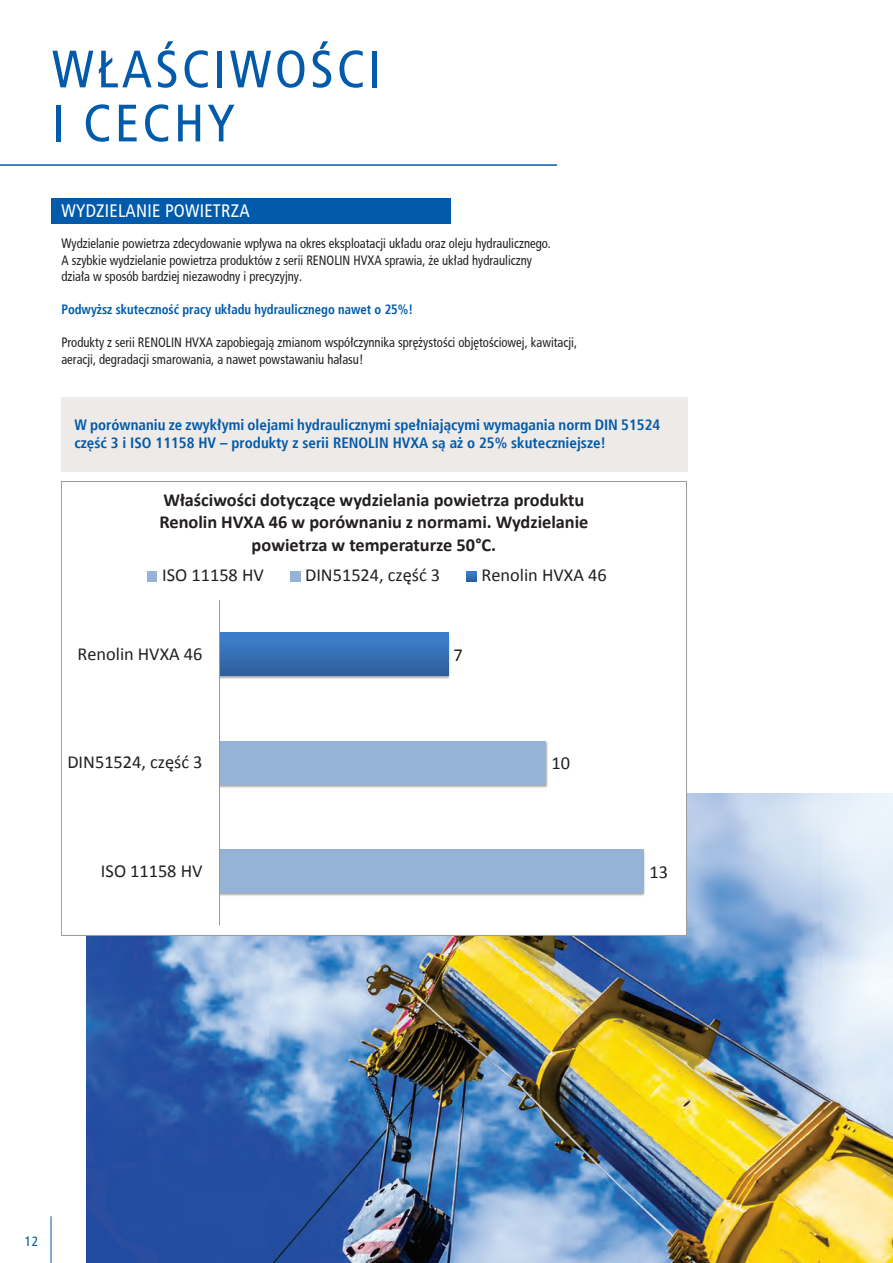
<style>
.page{position:relative;width:893px;height:1263px;background:#fff}
.page>*{position:absolute;margin:0;border:0;box-sizing:border-box;transform-origin:0 0}
.t1{font:52.5px "Frutiger Regular Condensed PL";letter-spacing:.065em;color:#015aaa}
.t2{font:700 18.3px/22.4px "Calibri";color:#231f20;text-align:center}
.t3{font:18.3px "Calibri";color:#231f20}
.t4{font:18px "Frutiger Regular Condensed PL";letter-spacing:.015em;color:#fff}
.t5{font:15px/18px "Frutiger Bold Condensed PL";color:#015aaa}
.t6{font:13.5px "Frutiger Regular Condensed PL";color:#231f20;scale:.94 1}
.t7{font:13.5px "Frutiger Bold Condensed PL";color:#015aaa;scale:.94 1}
.t8{font:13.5px "Frutiger Regular Condensed PL";color:#015aaa}
</style>
<div class="page">
<hr style="left:51px;top:1216px;width:1px;height:47px;background:#015aaa">
<div style="left:61px;top:398px;width:627px;height:74px;background:#eeeae7"></div>
<hr style="left:0;top:164px;width:557px;height:2px;background:#015aaa">
<div style="left:52px;top:199px;width:399px;height:25px;background:#015aaa"></div>
<img style="left:87px;top:793px;width:806px;height:470px">
<div style="left:61px;top:481px;width:625px;height:454px;background:#fff"></div>
<img style="left:220px;top:741px;width:328px;height:47px">
<img style="left:220px;top:632px;width:230px;height:47px">
<div style="left:220px;top:849px;width:424px;height:44px;background:#95b3d7"></div>
<div style="left:220px;top:741px;width:326px;height:43px;background:#95b3d7"></div>
<div style="left:220px;top:632px;width:228px;height:44px;background:linear-gradient(to bottom,#3e81d1,#2e609c)"></div>
<hr style="left:219px;top:600px;width:1px;height:325px;background:#989a9d">
<div style="left:147px;top:571px;width:10px;height:10px;background:#95b3d7"></div>
<div style="left:290px;top:571px;width:10px;height:10px;background:#95b3d7"></div>
<svg style="left:467px;top:571px;width:10px;height:10px"></svg>
<p class="t1" style="left:52px;top:39px;width:331px">WŁAŚCIWOŚCI</p>
<p class="t1" style="left:52px;top:93px;width:184px">I CECHY</p>
<p class="t4" style="left:62px;top:200px;width:190px">WYDZIELANIE POWIETRZA</p>
<p class="t6" style="left:61px;top:235px;width:522px">Wydzielanie powietrza zdecydowanie wpływa na okres eksploatacji układu oraz oleju hydraulicznego.</p>
<p class="t6" style="left:61px;top:252px;width:502px">A szybkie wydzielanie powietrza produktów z serii RENOLIN HVXA sprawia, że układ hydrauliczny</p>
<p class="t6" style="left:61px;top:268px;width:258px">działa w sposób bardziej niezawodny i precyzyjny.</p>
<p class="t7" style="left:61px;top:301px;width:376px">Podwyższ skuteczność pracy układu hydraulicznego nawet o 25%!</p>
<p class="t6" style="left:61px;top:334px;width:550px">Produkty z serii RENOLIN HVXA zapobiegają zmianom współczynnika sprężystości objętościowej, kawitacji,</p>
<p class="t6" style="left:61px;top:351px;width:323px">aeracji, degradacji smarowania, a nawet powstawaniu hałasu!</p>
<p class="t5" style="left:74px;top:416px;width:587px">W porównaniu ze zwykłymi olejami hydraulicznymi spełniającymi wymagania norm DIN 51524 część 3 i ISO 11158 HV – produkty z serii RENOLIN HVXA są aż o 25% skuteczniejsze!</p>
<p class="t2" style="left:159px;top:488px;width:431px">Właściwości dotyczące wydzielania powietrza produktu<br>Renolin HVXA 46 w porównaniu z normami. Wydzielanie powietrza w temperaturze 50°C.</p>
<p class="t3" style="left:162px;top:564px;width:103px">ISO 11158 HV</p>
<p class="t3" style="left:305px;top:564px;width:137px">DIN51524, część 3</p>
<p class="t3" style="left:482px;top:564px;width:127px">Renolin HVXA 46</p>
<p class="t3" style="left:77px;top:642px;width:127px">Renolin HVXA 46</p>
<p class="t3" style="left:453px;top:643px;width:11px">7</p>
<p class="t3" style="left:67px;top:750px;width:137px">DIN51524, część 3</p>
<p class="t3" style="left:551px;top:751px;width:20px">10</p>
<p class="t3" style="left:101px;top:859px;width:103px">ISO 11158 HV</p>
<p class="t3" style="left:649px;top:860px;width:20px">13</p>
<p class="t8" style="left:25px;top:1233px;width:15px">12</p>
</div>
